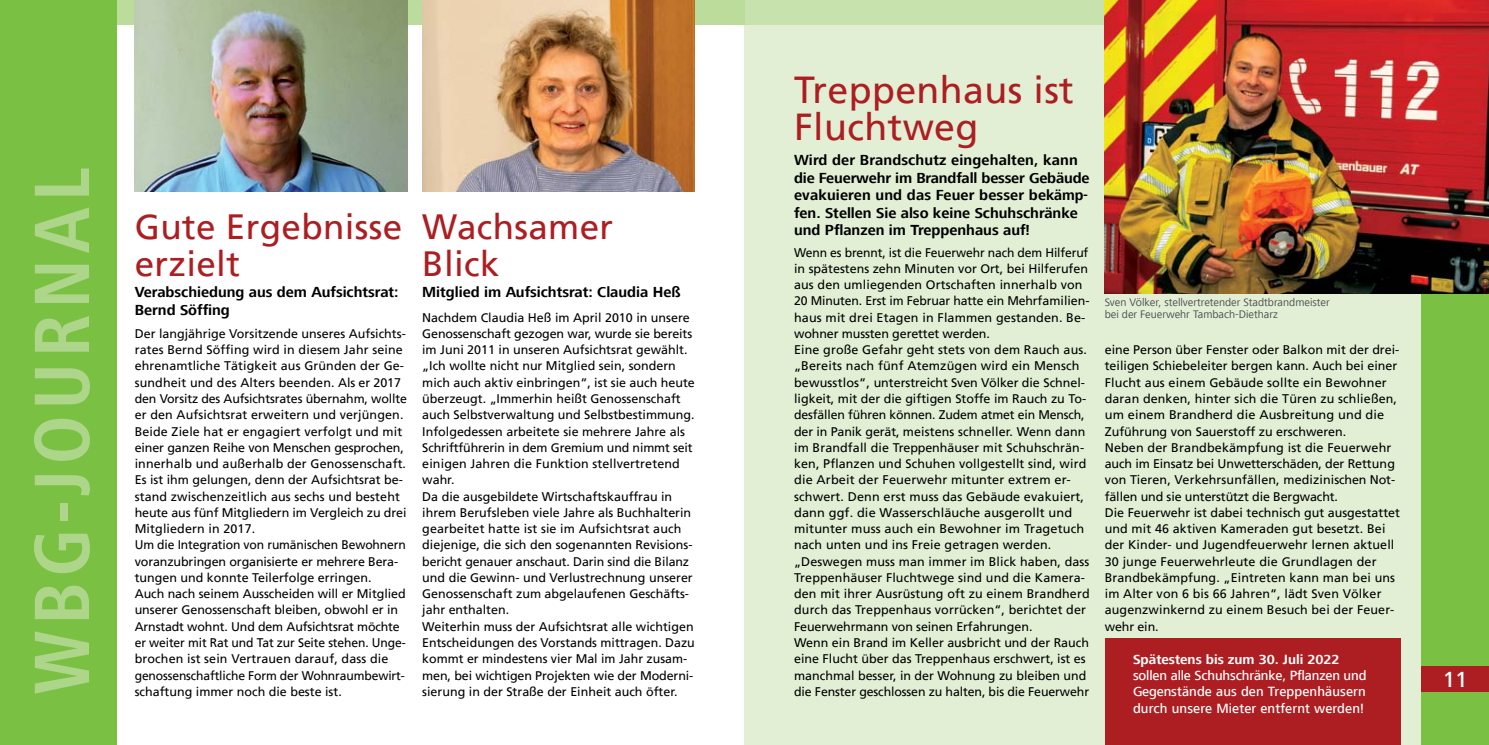
<style>
.page{position:relative;width:1489px;height:745px;background:#fff}
.page>*{position:absolute;margin:0;border:0;box-sizing:border-box;transform-origin:0 0}
.t1{font:700 condensed 81.25px "Frutiger Next LT";letter-spacing:.06em;color:#aed68a}
.t2{font:37.5px/37.5px "Frutiger LT";letter-spacing:.01em;color:#ac1e22}
.t3{font:35px/37.5px "Frutiger LT";letter-spacing:.01em;color:#ac1e22}
.t4{font:500 22.5px "Frutiger Next LT";color:#fff}
.t5{font:700 15px/17.5px "Frutiger Next LT";color:#000}
.t6{font:500 13.75px/16.2px "Frutiger Next LT";letter-spacing:.01em;color:#fff;text-align:justify}
.t7{font:700 13.75px "Frutiger Next LT";color:#fff}
.t8{font:12.5px/16.2px "Frutiger LT";color:#000}
.t9{font:11.25px/12.5px "Frutiger Next LT";color:#4d4d4f}
</style>
<div class="page">
<div style="left:744px;top:0;width:744px;height:744px;background:#e2efd4"></div>
<div style="left:744px;top:0;width:496px;height:25px;background:#c8e2ae"></div>
<div style="left:1421px;top:39px;width:67px;height:705px;background:#7ac143"></div>
<div style="left:1421px;top:665px;width:67px;height:26px;background:#ac1e22"></div>
<div style="left:117px;top:0;width:627px;height:25px;background:#bbdc9b"></div>
<div style="left:0;top:0;width:117px;height:744px;background:#7ac143"></div>
<div style="left:1104px;top:638px;width:296px;height:106px;background:#ac1e22"></div>
<img style="left:135px;top:0;width:272px;height:191px">
<img style="left:422px;top:0;width:272px;height:191px">
<img style="left:1104px;top:0;width:384px;height:293px">
<h1 class="t1" style="left:17px;top:694px;width:529px;rotate:-90deg">WBG-JOURNAL</h1>
<h3 class="t3" style="left:135px;top:208px;width:269px">Gute Ergebnisse erzielt</h3>
<p class="t5" style="left:135px;top:283px;width:265px">Verabschiedung aus dem Aufsichtsrat:<br>Bernd Söffing</p>
<p class="t8" style="left:135px;top:325px;width:274px">Der langjährige Vorsitzende unseres Aufsichts&shy;rates Bernd Söffing wird in diesem Jahr seine ehrenamtliche Tätigkeit aus Gründen der Ge&shy;sundheit und des Alters beenden. Als er 2017 den Vorsitz des Aufsichtsrates übernahm, wollte er den Aufsichtsrat erweitern und verjüngen.<br>Beide Ziele hat er engagiert verfolgt und mit einer ganzen Reihe von Menschen gesprochen, innerhalb und außerhalb der Genossenschaft.<br>Es ist ihm gelungen, denn der Aufsichtsrat be&shy;stand zwischenzeitlich aus sechs und besteht heute aus fünf Mitgliedern im Vergleich zu drei Mitgliedern in 2017.<br>Um die Integration von rumänischen Bewohnern voranzubringen organisierte er mehrere Bera&shy;tungen und konnte Teilerfolge erringen.<br>Auch nach seinem Ausscheiden will er Mitglied unserer Genossenschaft bleiben, obwohl er in Arnstadt wohnt. Und dem Aufsichtsrat möchte er weiter mit Rat und Tat zur Seite stehen. Unge&shy;brochen ist sein Vertrauen darauf, dass die genossenschaftliche Form der Wohnraumbewirt&shy;schaftung immer noch die beste ist.</p>
<h3 class="t3" style="left:422px;top:208px;width:192px">Wachsamer<br>Blick</h3>
<p class="t5" style="left:422px;top:283px;width:260px">Mitglied im Aufsichtsrat: Claudia Heß</p>
<p class="t8" style="left:422px;top:309px;width:274px">Nachdem Claudia Heß im April 2010 in unsere Genossenschaft gezogen war, wurde sie bereits im Juni 2011 in unseren Aufsichtsrat gewählt. „Ich wollte nicht nur Mitglied sein, sondern mich auch aktiv einbringen“, ist sie auch heute überzeugt. „Immerhin heißt Genossenschaft auch Selbstverwaltung und Selbstbestimmung.<br>Infolgedessen arbeitete sie mehrere Jahre als Schriftführerin in dem Gremium und nimmt seit einigen Jahren die Funktion stellvertretend wahr.<br>Da die ausgebildete Wirtschaftskauffrau in ihrem Berufsleben viele Jahre als Buchhalterin gearbeitet hatte ist sie im Aufsichtsrat auch diejenige, die sich den sogenannten Revisions&shy;bericht genauer anschaut. Darin sind die Bilanz und die Gewinn- und Verlustrechnung unserer Genossenschaft zum abgelaufenen Geschäfts&shy;jahr enthalten.<br>Weiterhin muss der Aufsichtsrat alle wichtigen Entscheidungen des Vorstands mittragen. Dazu kommt er mindestens vier Mal im Jahr zusam&shy;men, bei wichtigen Projekten wie der Moderni&shy;sierung in der Straße der Einheit auch öfter.</p>
<h2 class="t2" style="left:794px;top:71px;width:281px">Treppenhaus ist<br>Fluchtweg</h2>
<p class="t5" style="left:794px;top:151px;width:297px">Wird der Brandschutz eingehalten, kann die Feuerwehr im Brandfall besser Gebäude evakuieren und das Feuer besser bekämp&shy;fen. Stellen Sie also keine Schuhschränke und Pflanzen im Treppenhaus auf!</p>
<p class="t8" style="left:794px;top:244px;width:297px">Wenn es brennt, ist die Feuerwehr nach dem Hilferuf in spätestens zehn Minuten vor Ort, bei Hilferufen aus den umliegenden Ortschaften innerhalb von 20 Minuten. Erst im Februar hatte ein Mehrfamilien&shy;haus mit drei Etagen in Flammen gestanden. Be&shy;wohner mussten gerettet werden.<br>Eine große Gefahr geht stets von dem Rauch aus. „Bereits nach fünf Atemzügen wird ein Mensch bewusstlos“, unterstreicht Sven Völker die Schnel&shy;ligkeit, mit der die giftigen Stoffe im Rauch zu To&shy;desfällen führen können. Zudem atmet ein Mensch, der in Panik gerät, meistens schneller. Wenn dann im Brandfall die Treppenhäuser mit Schuhschrän&shy;ken, Pflanzen und Schuhen vollgestellt sind, wird die Arbeit der Feuerwehr mitunter extrem er&shy;schwert. Denn erst muss das Gebäude evakuiert, dann ggf. die Wasserschläuche ausgerollt und mitunter muss auch ein Bewohner im Tragetuch nach unten und ins Freie getragen werden. „Deswegen muss man immer im Blick haben, dass Treppenhäuser Fluchtwege sind und die Kamera&shy;den mit ihrer Ausrüstung oft zu einem Brandherd durch das Treppenhaus vorrücken“, berichtet der Feuerwehrmann von seinen Erfahrungen.<br>Wenn ein Brand im Keller ausbricht und der Rauch eine Flucht über das Treppenhaus erschwert, ist es manchmal besser, in der Wohnung zu bleiben und die Fenster geschlossen zu halten, bis die Feuerwehr</p>
<p class="t9" style="left:1104px;top:295px;width:226px">Sven Völker, stellvertretender Stadtbrandmeister bei der Feuerwehr Tambach-Dietharz</p>
<p class="t8" style="left:1104px;top:341px;width:297px">eine Person über Fenster oder Balkon mit der drei&shy;teiligen Schiebeleiter bergen kann. Auch bei einer Flucht aus einem Gebäude sollte ein Bewohner daran denken, hinter sich die Türen zu schließen, um einem Brandherd die Ausbreitung und die Zuführung von Sauerstoff zu erschweren.<br>Neben der Brandbekämpfung ist die Feuerwehr auch im Einsatz bei Unwetterschäden, der Rettung von Tieren, Verkehrsunfällen, medizinischen Not&shy;fällen und sie unterstützt die Bergwacht.<br>Die Feuerwehr ist dabei technisch gut ausgestattet und mit 46 aktiven Kameraden gut besetzt. Bei der Kinder- und Jugendfeuerwehr lernen aktuell 30 junge Feuerwehrleute die Grundlagen der Brandbekämpfung. „Eintreten kann man bei uns im Alter von 6 bis 66 Jahren“, lädt Sven Völker augenzwinkernd zu einem Besuch bei der Feuer&shy;wehr ein.</p>
<p class="t7" style="left:1132px;top:651px;width:208px">Spätestens bis zum 30. Juli 2022</p>
<p class="t6" style="left:1132px;top:667px;width:235px">sollen alle Schuhschränke, Pflanzen und Gegenstände aus den Treppenhäusern durch unsere Mieter entfernt werden!</p>
<h3 class="t4" style="left:1442px;top:667px;width:27px">11</h3>
</div>
